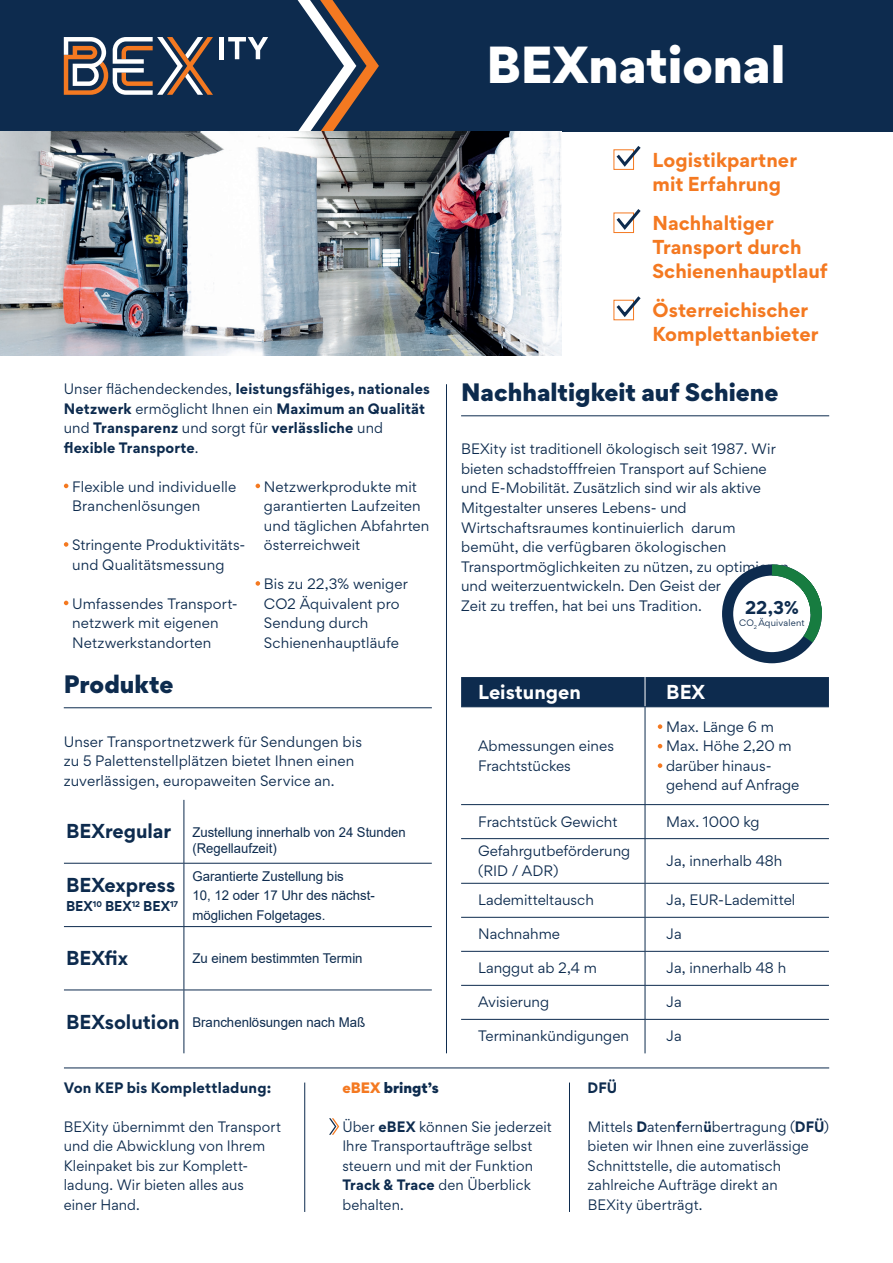
<style>
.page{position:relative;width:893px;height:1263px;background:#fff}
.page>*{position:absolute;margin:0;border:0;box-sizing:border-box;transform-origin:0 0}
.t1{font:900 46.5px "Gordita";color:#fff}
.t2{font:900 22.5px "Gordita";color:#0d2b4e}
.t3{font:700 18px/24px "Gordita";color:#f47921}
.t4{font:700 18px "Gordita";color:#0d2b4e}
.t5{font:700 18px "Gordita";color:#fff}
.t6{font:700 16.5px "Gordita";color:#0d2b4e}
.t7{font:13.5px/19.5px "Gordita";letter-spacing:.005em;color:#0d2b4e}
.t8{font:13.5px/19.5px "Arial";color:#0d2b4e;text-align:center}
.t9{font:700 13.5px/19.5px "Gordita";letter-spacing:.015em;color:#0d2b4e}
.t10{font:900 13.5px "Gordita";color:#0d2b4e}
.t11{font:700 12.75px "Gordita";color:#0d2b4e}
.t12{font:8.4px "Gordita";letter-spacing:.02em;color:#0d2b4e}
.s1{font-weight:400}
.s2{font-family:"Gordita";font-weight:700;font-size:18px}
.s3{color:#f47921}
.s4{font-weight:700}
</style>
<div class="page">
<div style="left:0;top:0;width:893px;height:132px;background:#0d2b4e"></div>
<div style="left:219px;top:37px;width:5px;height:22px;background:#fff"></div>
<svg style="left:228px;top:37px;width:40px;height:22px"></svg>
<svg style="left:64px;top:37px;width:149px;height:58px"></svg>
<svg style="left:298px;top:0;width:81px;height:132px"></svg>
<img style="left:0;top:132px;width:561px;height:223px">
<hr style="left:64px;top:707px;width:368px;height:1px;background:#0d2b4e">
<hr style="left:446px;top:384px;width:1px;height:669px;background:#0d2b4e">
<hr style="left:64px;top:1067px;width:765px;height:1px;background:#0d2b4e">
<hr style="left:461px;top:415px;width:368px;height:1px;background:#0d2b4e">
<svg style="left:64px;top:484px;width:4px;height:4px"></svg>
<svg style="left:64px;top:542px;width:4px;height:5px"></svg>
<svg style="left:64px;top:601px;width:4px;height:4px"></svg>
<svg style="left:256px;top:484px;width:4px;height:4px"></svg>
<svg style="left:256px;top:581px;width:4px;height:5px"></svg>
<hr style="left:184px;top:800px;width:1px;height:63px;background:#0d2b4e">
<hr style="left:64px;top:863px;width:120px;height:1px;background:#0d2b4e">
<hr style="left:184px;top:863px;width:248px;height:1px;background:#0d2b4e">
<hr style="left:184px;top:863px;width:1px;height:63px;background:#0d2b4e">
<hr style="left:64px;top:926px;width:120px;height:1px;background:#0d2b4e">
<hr style="left:184px;top:926px;width:248px;height:1px;background:#0d2b4e">
<hr style="left:184px;top:927px;width:1px;height:63px;background:#0d2b4e">
<hr style="left:64px;top:990px;width:120px;height:1px;background:#0d2b4e">
<hr style="left:184px;top:990px;width:248px;height:1px;background:#0d2b4e">
<hr style="left:184px;top:990px;width:1px;height:63px;background:#0d2b4e">
<svg style="left:728px;top:570px;width:88px;height:88px"></svg>
<div style="left:722px;top:564px;width:100px;height:99px;border:11px solid #0d2b4e;border-radius:50%"></div>
<svg style="left:761px;top:564px;width:61px;height:91px"></svg>
<svg style="left:329px;top:1118px;width:10px;height:17px"></svg>
<hr style="left:304px;top:1082px;width:1px;height:130px;background:#0d2b4e">
<hr style="left:569px;top:1082px;width:1px;height:130px;background:#0d2b4e">
<div style="left:461px;top:677px;width:368px;height:29px;background:#0d2b4e"></div>
<hr style="left:645px;top:707px;width:1px;height:97px;background:#0d2b4e">
<hr style="left:645px;top:805px;width:1px;height:33px;background:#0d2b4e">
<hr style="left:645px;top:839px;width:1px;height:44px;background:#0d2b4e">
<hr style="left:461px;top:883px;width:184px;height:1px;background:#0d2b4e">
<hr style="left:645px;top:883px;width:184px;height:1px;background:#0d2b4e">
<hr style="left:645px;top:884px;width:1px;height:33px;background:#0d2b4e">
<hr style="left:461px;top:917px;width:184px;height:1px;background:#0d2b4e">
<hr style="left:645px;top:917px;width:184px;height:1px;background:#0d2b4e">
<hr style="left:645px;top:918px;width:1px;height:33px;background:#0d2b4e">
<hr style="left:461px;top:951px;width:184px;height:1px;background:#0d2b4e">
<hr style="left:645px;top:951px;width:184px;height:1px;background:#0d2b4e">
<hr style="left:645px;top:952px;width:1px;height:33px;background:#0d2b4e">
<hr style="left:461px;top:985px;width:184px;height:1px;background:#0d2b4e">
<hr style="left:645px;top:985px;width:184px;height:1px;background:#0d2b4e">
<hr style="left:645px;top:986px;width:1px;height:33px;background:#0d2b4e">
<hr style="left:645px;top:1020px;width:1px;height:33px;background:#0d2b4e">
<hr style="left:461px;top:804px;width:184px;height:1px;background:#0d2b4e">
<hr style="left:645px;top:804px;width:184px;height:1px;background:#0d2b4e">
<hr style="left:461px;top:838px;width:184px;height:1px;background:#0d2b4e">
<hr style="left:645px;top:838px;width:184px;height:1px;background:#0d2b4e">
<hr style="left:461px;top:706px;width:184px;height:1px;background:#0d2b4e">
<hr style="left:645px;top:706px;width:184px;height:1px;background:#0d2b4e">
<hr style="left:461px;top:1019px;width:184px;height:1px;background:#0d2b4e">
<hr style="left:645px;top:1019px;width:184px;height:1px;background:#0d2b4e">
<svg style="left:658px;top:724px;width:4px;height:5px"></svg>
<svg style="left:658px;top:744px;width:4px;height:4px"></svg>
<svg style="left:658px;top:763px;width:4px;height:5px"></svg>
<div style="left:614px;top:213px;width:20px;height:20px;border:1px solid #f47921"></div>
<svg style="left:613px;top:209px;width:28px;height:23px"></svg>
<div style="left:614px;top:149px;width:20px;height:21px;border:1px solid #f47921"></div>
<svg style="left:613px;top:146px;width:28px;height:23px"></svg>
<svg style="left:613px;top:296px;width:28px;height:24px"></svg>
<h1 class="t1" style="left:486px;top:27px;width:300px">BEXnational</h1>
<h3 class="t3" style="left:652px;top:147px;width:146px">Logistikpartner mit Erfahrung</h3>
<h3 class="t3" style="left:652px;top:210px;width:177px">Nachhaltiger<br>Transport durch<br>Schienenhauptlauf</h3>
<h3 class="t3" style="left:652px;top:298px;width:167px">Österreichischer<br>Komplettanbieter</h3>
<p class="t9" style="left:64px;top:379px;width:368px"><span class="s1">Unser flächendeckendes,</span> leistungsfähiges, nationales</p>
<h2 class="t2" style="left:461px;top:374px;width:319px">Nachhaltigkeit auf Schiene</h2>
<p class="t9" style="left:64px;top:399px;width:363px">Netzwerk <span class="s1">ermöglicht Ihnen ein</span> Maximum an Qualität <span class="s1">und</span> Transparenz <span class="s1">und sorgt für</span> verlässliche <span class="s1">und </span>flexible Transporte<span class="s1">.</span></p>
<p class="t7" style="left:461px;top:439px;width:330px">BEXity ist traditionell ökologisch seit 1987. Wir bieten schadstofffreien Transport auf Schiene und E-Mobilität. Zusätzlich sind wir als aktive Mitgestalter unseres Lebens- und Wirtschaftsraumes kontinuierlich darum bemüht, die verfügbaren ökologischen Transportmöglichkeiten zu nützen, zu optimieren und weiterzuentwickeln. Den Geist der<br>Zeit zu treffen, hat bei uns Tradition.</p>
<p class="t7" style="left:72px;top:476px;width:166px">Flexible und individuelle<br>Branchenlösungen</p>
<p class="t7" style="left:72px;top:535px;width:175px">Stringente Produktivitäts&shy;und Qualitätsmessung</p>
<p class="t7" style="left:72px;top:593px;width:167px">Umfassendes Transport&shy;netzwerk mit eigenen<br>Netzwerkstandorten</p>
<p class="t7" style="left:264px;top:476px;width:167px">Netzwerkprodukte mit garantierten Laufzeiten und täglichen Abfahrten österreichweit</p>
<p class="t7" style="left:264px;top:574px;width:145px">Bis zu 22,3% weniger<br>CO2 Äquivalent pro<br>Sendung durch<br>Schienenhauptläufe</p>
<p class="t6" style="left:745px;top:595px;width:55px">22,3%</p>
<p class="t12" style="left:739px;top:617px;width:67px">CO<sub>2</sub> Äquivalent</p>
<h2 class="t2" style="left:64px;top:666px;width:111px">Produkte</h2>
<p class="t7" style="left:64px;top:731px;width:300px">Unser Transportnetzwerk für Sendungen bis zu 5 Palettenstellplätzen bietet Ihnen einen zuverlässigen, europaweiten Service an.</p>
<p class="t8" style="left:66px;top:823px;width:341px;line-height:16.2px"><span class="s2">BEXregular</span> Zustellung innerhalb von 24 Stunden (Regellaufzeit)</p>
<h3 class="t4" style="left:66px;top:870px;width:111px">BEXexpress</h3>
<p class="t11" style="left:66px;top:896px;width:114px">BEX<sup>10</sup> BEX<sup>12</sup> BEX<sup>17</sup></p>
<p class="t8" style="left:192px;top:866px;width:184px;text-align:left">Garantierte Zustellung bis<br>10, 12 oder 17 Uhr des nächst&shy;möglichen Folgetages.</p>
<h3 class="t4" style="left:66px;top:944px;width:63px">BEXfix</h3>
<p class="t8" style="left:192px;top:949px;width:172px">Zu einem bestimmten Termin</p>
<p class="t8" style="left:66px;top:1012px;width:301px"><span class="s2">BEXsolution</span> Branchenlösungen nach Maß</p>
<h3 class="t5" style="left:478px;top:677px;width:104px">Leistungen</h3>
<h3 class="t5" style="left:666px;top:677px;width:40px">BEX</h3>
<p class="t7" style="left:478px;top:736px;width:137px">Abmessungen eines<br>Frachtstückes</p>
<p class="t7" style="left:666px;top:716px;width:135px">Max. Länge 6 m<br>Max. Höhe 2,20 m darüber hinaus&shy;gehend auf Anfrage</p>
<p class="t7" style="left:478px;top:811px;width:141px">Frachtstück Gewicht</p>
<p class="t7" style="left:666px;top:811px;width:95px">Max. 1000 kg</p>
<p class="t7" style="left:478px;top:841px;width:154px">Gefahrgutbeförderung (RID / ADR)</p>
<p class="t7" style="left:666px;top:851px;width:118px">Ja, innerhalb 48h</p>
<p class="t7" style="left:478px;top:890px;width:117px">Lademitteltausch</p>
<p class="t7" style="left:666px;top:890px;width:131px">Ja, EUR-Lademittel</p>
<p class="t7" style="left:478px;top:924px;width:83px">Nachnahme</p>
<p class="t7" style="left:666px;top:924px;width:17px">Ja</p>
<p class="t7" style="left:478px;top:958px;width:120px">Langgut ab 2,4 m</p>
<p class="t7" style="left:666px;top:958px;width:121px">Ja, innerhalb 48 h</p>
<p class="t7" style="left:478px;top:992px;width:73px">Avisierung</p>
<p class="t7" style="left:666px;top:992px;width:17px">Ja</p>
<p class="t7" style="left:478px;top:1026px;width:152px">Terminankündigungen</p>
<p class="t7" style="left:666px;top:1026px;width:17px">Ja</p>
<p class="t9" style="left:64px;top:1077px;width:209px">Von KEP bis Komplettladung:</p>
<p class="t7" style="left:64px;top:1116px;width:219px">BEXity übernimmt den Transport und die Abwicklung von Ihrem<br>Kleinpaket bis zur Komplett&shy;ladung. Wir bieten alles aus<br>einer Hand.</p>
<p class="t10" style="left:343px;top:1076px;width:98px"><span class="s3">eBEX</span> bringt’s</p>
<p class="t7" style="left:342px;top:1116px;width:211px">Über <span class="s4">eBEX</span> können Sie jederzeit<br>Ihre Transportaufträge selbst steuern und mit der Funktion<br><span class="s4">Track &amp; Trace</span> den Überblick behalten.</p>
<p class="t9" style="left:588px;top:1077px;width:31px">DFÜ</p>
<p class="t7" style="left:588px;top:1116px;width:243px">Mittels <span class="s4">D</span>aten<span class="s4">f</span>ern<span class="s4">ü</span>bertragung (<span class="s4">DFÜ</span>) bieten wir Ihnen eine zuverlässige<br>Schnittstelle, die automatisch zahlreiche Aufträge direkt an<br>BEXity überträgt.</p>
</div>
